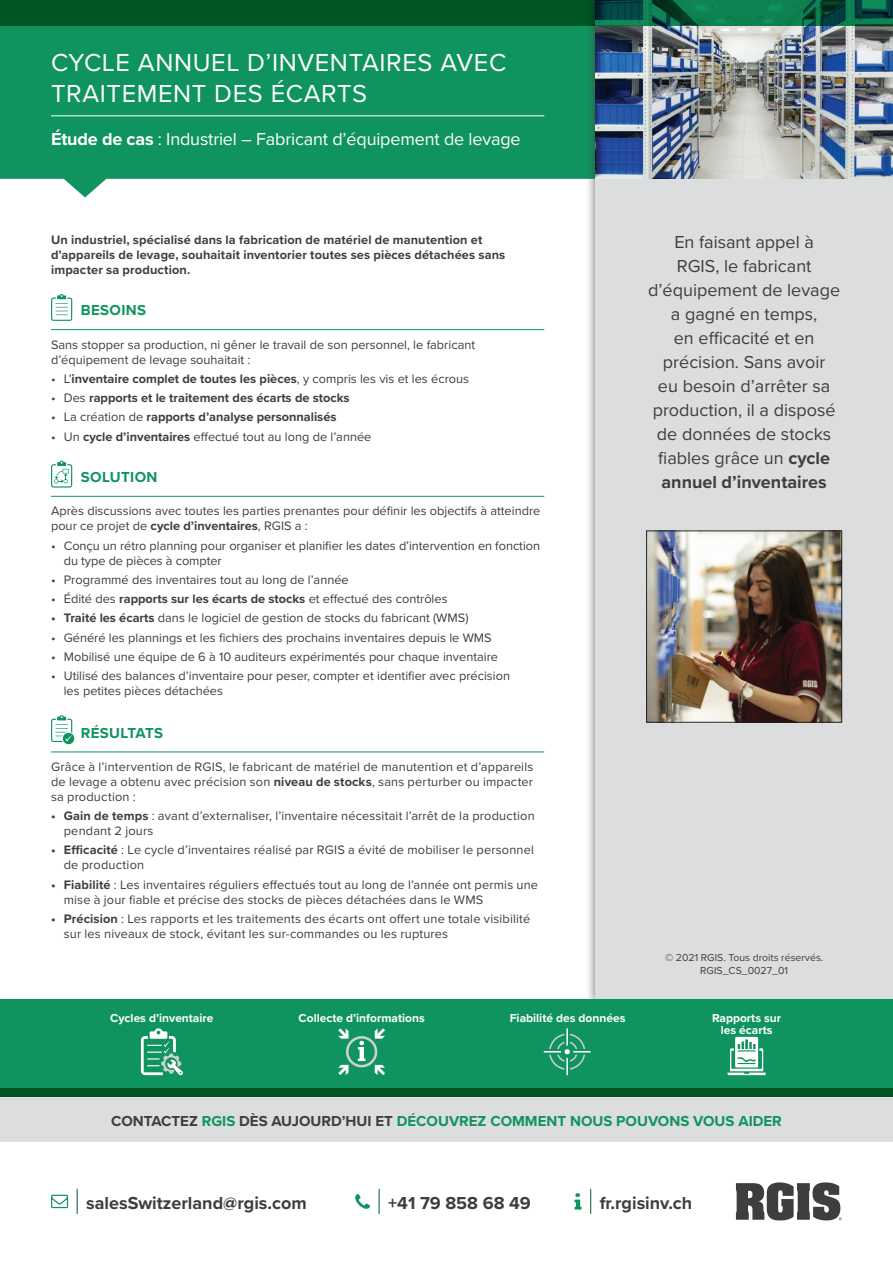
<style>
.page{position:relative;width:893px;height:1263px;background:#fff}
.page>*{position:absolute;margin:0;border:0;box-sizing:border-box;transform-origin:0 0}
.t1{font:25.5px/30.6px "Proxima Nova";letter-spacing:.025em;color:#fff}
.t2{font:18px/24px "Proxima Nova";color:#3e3e3f;text-align:center}
.t3{font:18px "Proxima Nova";letter-spacing:-.01em;color:#fff}
.t4{font:700 18px "Proxima Nova";color:#3e3e3f}
.t5{font:700 15px "Proxima Nova";color:#10945f}
.t6{font:700 15px "Proxima Nova";letter-spacing:.025em;color:#10945f}
.t7{font:700 15px "Proxima Nova";letter-spacing:.02em;color:#10945f}
.t8{font:12.75px/15px "Proxima Nova";color:#3e3e3f}
.t9{font:700 12.75px/15px "Proxima Nova";letter-spacing:.005em;color:#3e3e3f}
.t10{font:700 12px/12px "Proxima Nova";color:#fff;text-align:center}
.t11{font:10.5px/12.6px "Proxima Nova";color:#3e3e3f;text-align:center}
.s1{font-weight:700}
.s2{font-weight:400}
.s3{color:#3e3e3f}
</style>
<div class="page">
<svg style="left:590px;top:1189px;width:1px;height:24px"></svg>
<svg style="left:574px;top:1193px;width:8px;height:16px"></svg>
<svg style="left:77px;top:1189px;width:1px;height:24px"></svg>
<svg style="left:51px;top:1195px;width:17px;height:13px"></svg>
<svg style="left:379px;top:1189px;width:1px;height:24px"></svg>
<svg style="left:355px;top:1194px;width:15px;height:15px"></svg>
<svg style="left:736px;top:1182px;width:106px;height:38px"></svg>
<div style="left:0;top:1097px;width:893px;height:45px;background:#dcdddf"></div>
<svg style="left:0;top:26px;width:585px;height:171px;background:#299f6f"></svg>
<hr style="left:51px;top:116px;width:493px;height:1px;background:#fff">
<hr style="left:51px;top:329px;width:493px;height:1px;background:#10945f">
<hr style="left:51px;top:496px;width:493px;height:1px;background:#10945f">
<hr style="left:51px;top:752px;width:493px;height:1px;background:#10945f">
<svg style="left:51px;top:294px;width:22px;height:27px"></svg>
<svg style="left:51px;top:461px;width:22px;height:27px"></svg>
<svg style="left:51px;top:715px;width:24px;height:30px"></svg>
<div style="left:585px;top:0;width:308px;height:1010px;background:#3e3e3f;opacity:.75"></div>
<div style="left:595px;top:0;width:298px;height:1001px;background:#dcdddf"></div>
<img style="left:595px;top:26px;width:298px;height:153px">
<svg style="left:0;top:0;width:893px;height:26px;background:#035a2f"></svg>
<div style="left:0;top:999px;width:893px;height:98px;background:#10945f"></div>
<div style="left:0;top:1089px;width:893px;height:8px;background:#015523"></div>
<svg style="left:544px;top:1028px;width:47px;height:47px"></svg>
<svg style="left:727px;top:1037px;width:39px;height:38px"></svg>
<img style="left:648px;top:533px;width:192px;height:187px">
<div style="left:646px;top:531px;width:196px;height:191px;border:1px solid #231f20"></div>
<svg style="left:141px;top:1028px;width:42px;height:47px"></svg>
<svg style="left:338px;top:1028px;width:47px;height:47px"></svg>
<h1 class="t1" style="left:51px;top:46px;width:457px">CYCLE ANNUEL D’INVENTAIRES AVEC<br>TRAITEMENT DES ÉCARTS</h1>
<h2 class="t3" style="left:51px;top:125px;width:471px"><span class="s1">Étude de cas</span> : Industriel – Fabricant d’équipement de levage</h2>
<p class="t9" style="left:51px;top:232px;width:456px">Un industriel, spécialisé dans la fabrication de matériel de manutention et d’appareils de levage, souhaitait inventorier toutes ses pièces détachées sans impacter sa production.</p>
<p class="t6" style="left:81px;top:299px;width:67px">BESOINS</p>
<p class="t8" style="left:51px;top:336px;width:426px">Sans stopper sa production, ni gêner le travail de son personnel, le fabricant d’équipement de levage souhaitait :</p>
<p class="t9" style="left:51px;top:371px;width:420px"><span class="s2">• L’</span>inventaire complet de toutes les pièces<span class="s2">, y compris les vis et les écrous</span></p>
<p class="t9" style="left:51px;top:390px;width:300px"><span class="s2">• Des</span> rapports et le traitement des écarts de stocks</p>
<p class="t9" style="left:51px;top:409px;width:287px"><span class="s2">• La création de</span> rapports d’analyse personnalisés</p>
<p class="t8" style="left:51px;top:428px;width:322px">• Un <span class="s1">cycle d’inventaires</span> effectué tout au long de l’année</p>
<p class="t6" style="left:81px;top:465px;width:78px">SOLUTION</p>
<p class="t8" style="left:51px;top:503px;width:491px">Après discussions avec toutes les parties prenantes pour définir les objectifs à atteindre pour ce projet de <span class="s1">cycle d’inventaires</span>, RGIS a :</p>
<p class="t8" style="left:64px;top:537px;width:478px;text-indent:-13px">• Conçu un rétro planning pour organiser et planifier les dates d’intervention en fonction du type de pièces à compter</p>
<p class="t8" style="left:51px;top:571px;width:299px">• Programmé des inventaires tout au long de l’année</p>
<p class="t8" style="left:51px;top:591px;width:398px">• Édité des <span class="s1">rapports sur les écarts de stocks</span> et effectué des contrôles</p>
<p class="t8" style="left:51px;top:610px;width:419px"><span class="s1">• Traité les écarts</span> dans le logiciel de gestion de stocks du fabricant (WMS)</p>
<p class="t8" style="left:51px;top:629px;width:442px">• Généré les plannings et les fichiers des prochains inventaires depuis le WMS</p>
<p class="t8" style="left:51px;top:648px;width:449px">• Mobilisé une équipe de 6 à 10 auditeurs expérimentés pour chaque inventaire</p>
<p class="t8" style="left:64px;top:668px;width:448px;text-indent:-13px">• Utilisé des balances d’inventaire pour peser, compter et identifier avec précision les petites pièces détachées</p>
<p class="t7" style="left:81px;top:722px;width:84px">RÉSULTATS</p>
<p class="t8" style="left:51px;top:759px;width:484px;text-align:justify">Grâce à l’intervention de RGIS, le fabricant de matériel de manutention et d’appareils de levage a obtenu avec précision son <span class="s1">niveau de stocks</span>, sans perturber ou impacter sa production :</p>
<p class="t8" style="left:64px;top:808px;width:472px;text-indent:-13px"><span class="s1">• Gain de temps</span> : avant d’externaliser, l’inventaire nécessitait l’arrêt de la production pendant 2 jours</p>
<p class="t8" style="left:64px;top:842px;width:472px;text-indent:-13px"><span class="s1">• Efficacité</span> : Le cycle d’inventaires réalisé par RGIS a évité de mobiliser le personnel de production</p>
<p class="t8" style="left:64px;top:876px;width:476px;text-indent:-13px"><span class="s1">• Fiabilité</span> : Les inventaires réguliers effectués tout au long de l’année ont permis une mise à jour fiable et précise des stocks de pièces détachées dans le WMS</p>
<p class="t8" style="left:64px;top:911px;width:468px;text-indent:-13px"><span class="s1">• Précision</span> : Les rapports et les traitements des écarts ont offert une totale visibilité sur les niveaux de stock, évitant les sur-commandes ou les ruptures</p>
<h2 class="t2" style="left:648px;top:229px;width:194px">En faisant appel à<br>RGIS, le fabricant d’équipement de levage a gagné en temps,<br>en efficacité et en précision. Sans avoir<br>eu besoin d’arrêter sa production, il a disposé de données de stocks fiables grâce un <span class="s1">cycle annuel d’inventaires</span></h2>
<p class="t11" style="left:665px;top:951px;width:160px">© 2021 RGIS. Tous droits réservés.<br>RGIS_CS_0027_01</p>
<p class="t10" style="left:110px;top:1011px;width:105px">Cycles d’inventaire</p>
<p class="t10" style="left:299px;top:1011px;width:128px">Collecte d’informations</p>
<p class="t10" style="left:510px;top:1011px;width:117px">Fiabilité des données</p>
<p class="t10" style="left:712px;top:1011px;width:71px">Rapports sur les écarts</p>
<p class="t5" style="left:111px;top:1110px;width:672px"><span class="s3">CONTACTEZ</span> RGIS <span class="s3">DÈS AUJOURD’HUI ET</span> DÉCOUVREZ COMMENT NOUS POUVONS VOUS AIDER</p>
<h2 class="t4" style="left:86px;top:1189px;width:222px">salesSwitzerland@rgis.com</h2>
<h2 class="t4" style="left:388px;top:1189px;width:144px">+41 79 858 68 49</h2>
<h2 class="t4" style="left:600px;top:1189px;width:94px">fr.rgisinv.ch</h2>
</div>
